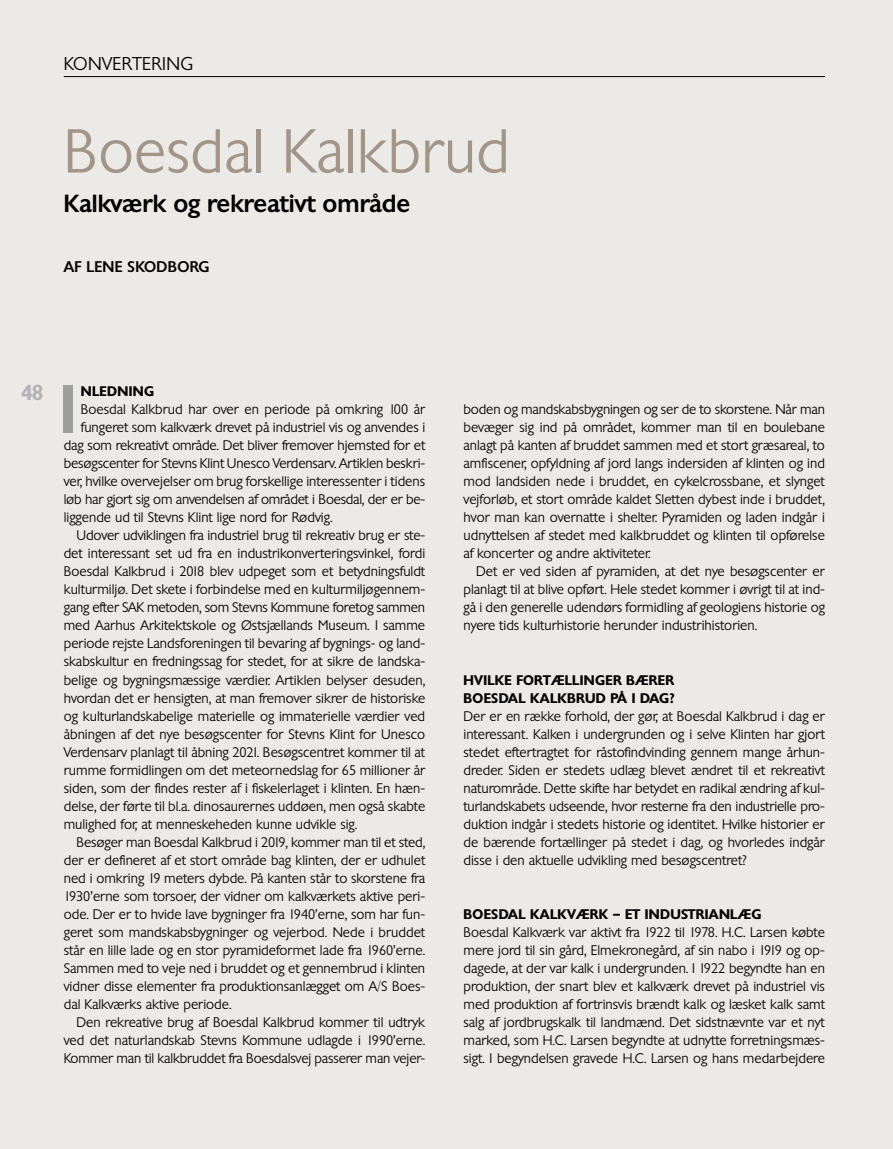
<style>
.page{position:relative;width:893px;height:1149px;background:#fff}
.page>*{position:absolute;margin:0;border:0;box-sizing:border-box;transform-origin:0 0}
.t1{font:500 66px "Chantilly";color:#9c9e9f;scale:1.05 1}
.t2{font:300 60px "Chantilly";color:#a19689}
.t3{font:500 24px "Chantilly";color:#000}
.t4{font:600 21px "Chantilly";color:#b1b3b4}
.t5{font:300 18px "Chantilly";letter-spacing:.025em;color:#000}
.t6{font:500 15px "Chantilly";letter-spacing:.02em;color:#000}
.t7{font:300 13.5px/18px "Chantilly";color:#000;text-align:justify}
.t8{font:600 13.5px/18px "Chantilly";letter-spacing:.025em;color:#000}
.t9{font:300 13.5px "Chantilly";letter-spacing:-.02em;color:#000}
</style>
<div class="page">
<div style="left:0;top:0;width:893px;height:1148px;background:#eceae7"></div>
<hr style="left:64px;top:76px;width:761px;height:1px;background:#000">
<h3 class="t5" style="left:64px;top:52px;width:131px">KONVERTERING</h3>
<h2 class="t2" style="left:64px;top:114px;width:448px">Boesdal Kalkbrud</h2>
<h3 class="t3" style="left:64px;top:187px;width:348px">Kalkværk og rekreativt område</h3>
<p class="t6" style="left:64px;top:256px;width:147px">AF LENE SKODBORG</p>
<h3 class="t4" style="left:21px;top:378px;width:24px">48</h3>
<h1 class="t1" style="left:60px;top:366px;width:18px">I</h1>
<p class="t8" style="left:81px;top:382px;width:75px">NLEDNING</p>
<p class="t7" style="left:81px;top:400px;width:346px">Boesdal Kalkbrud har over en periode på omkring 100 år</p>
<p class="t7" style="left:81px;top:418px;width:346px">fungeret som kalkværk drevet på industriel vis og anvendes i</p>
<p class="t7" style="left:64px;top:436px;width:363px">dag som rekreativt område. Det bliver fremover hjemsted for et</p>
<p class="t7" style="left:64px;top:454px;width:363px">besøgscenter for Stevns Klint Unesco Verdensarv. Artiklen beskri-</p>
<p class="t7" style="left:64px;top:472px;width:363px">ver, hvilke overvejelser om brug forskellige interessenter i tidens</p>
<p class="t9" style="left:64px;top:491px;width:363px">løb har gjort sig om anvendelsen af området i Boesdal, der er be-</p>
<p class="t7" style="left:64px;top:508px;width:270px">liggende ud til Stevns Klint lige nord for Rødvig.</p>
<p class="t7" style="left:77px;top:526px;width:350px">Udover udviklingen fra industriel brug til rekreativ brug er ste-</p>
<p class="t7" style="left:64px;top:544px;width:363px">det interessant set ud fra en industrikonverteringsvinkel, fordi</p>
<p class="t7" style="left:64px;top:562px;width:363px">Boesdal Kalkbrud i 2018 blev udpeget som et betydningsfuldt</p>
<p class="t7" style="left:64px;top:580px;width:363px">kulturmiljø. Det skete i forbindelse med en kulturmiljøgennem-</p>
<p class="t7" style="left:64px;top:598px;width:363px">gang efter SAK metoden, som Stevns Kommune foretog sammen</p>
<p class="t7" style="left:64px;top:616px;width:363px">med Aarhus Arkitektskole og Østsjællands Museum. I samme</p>
<p class="t7" style="left:64px;top:634px;width:363px">periode rejste Landsforeningen til bevaring af bygnings- og land-</p>
<p class="t7" style="left:64px;top:652px;width:363px">skabskultur en fredningssag for stedet, for at sikre de landska-</p>
<p class="t7" style="left:64px;top:670px;width:363px">belige og bygningsmæssige værdier. Artiklen belyser desuden,</p>
<p class="t7" style="left:64px;top:688px;width:363px">hvordan det er hensigten, at man fremover sikrer de historiske</p>
<p class="t7" style="left:64px;top:706px;width:363px">og kulturlandskabelige materielle og immaterielle værdier ved</p>
<p class="t7" style="left:64px;top:724px;width:363px">åbningen af det nye besøgscenter for Stevns Klint for Unesco</p>
<p class="t7" style="left:64px;top:742px;width:363px">Verdensarv planlagt til åbning 2021. Besøgscentret kommer til at</p>
<p class="t7" style="left:64px;top:760px;width:363px">rumme formidlingen om det meteornedslag for 65 millioner år</p>
<p class="t7" style="left:64px;top:778px;width:363px">siden, som der findes rester af i fiskelerlaget i klinten. En hæn-</p>
<p class="t7" style="left:64px;top:796px;width:363px">delse, der førte til bl.a. dinosaurernes uddøen, men også skabte</p>
<p class="t7" style="left:64px;top:814px;width:295px">mulighed for, at menneskeheden kunne udvikle sig.</p>
<p class="t7" style="left:77px;top:832px;width:350px">Besøger man Boesdal Kalkbrud i 2019, kommer man til et sted,</p>
<p class="t7" style="left:64px;top:850px;width:363px">der er defineret af et stort område bag klinten, der er udhulet</p>
<p class="t7" style="left:64px;top:868px;width:363px">ned i omkring 19 meters dybde. På kanten står to skorstene fra</p>
<p class="t7" style="left:64px;top:886px;width:363px">1930’erne som torsoer, der vidner om kalkværkets aktive peri-</p>
<p class="t7" style="left:64px;top:904px;width:363px">ode. Der er to hvide lave bygninger fra 1940’erne, som har fun-</p>
<p class="t7" style="left:64px;top:922px;width:363px">geret som mandskabsbygninger og vejerbod. Nede i bruddet</p>
<p class="t7" style="left:64px;top:940px;width:363px">står en lille lade og en stor pyramideformet lade fra 1960’erne.</p>
<p class="t7" style="left:64px;top:958px;width:363px">Sammen med to veje ned i bruddet og et gennembrud i klinten</p>
<p class="t7" style="left:64px;top:976px;width:363px">vidner disse elementer fra produktionsanlægget om A/S Boes-</p>
<p class="t7" style="left:64px;top:994px;width:169px">dal Kalkværks aktive periode.</p>
<p class="t7" style="left:77px;top:1012px;width:350px">Den rekreative brug af Boesdal Kalkbrud kommer til udtryk</p>
<p class="t7" style="left:64px;top:1030px;width:363px">ved det naturlandskab Stevns Kommune udlagde i 1990’erne.</p>
<p class="t7" style="left:64px;top:1048px;width:363px">Kommer man til kalkbruddet fra Boesdalsvej passerer man vejer-</p>
<p class="t7" style="left:463px;top:400px;width:363px">boden og mandskabsbygningen og ser de to skorstene. Når man bevæger sig ind på området, kommer man til en boulebane anlagt på kanten af bruddet sammen med et stort græsareal, to amfiscener, opfyldning af jord langs indersiden af klinten og ind mod landsiden nede i bruddet, en cykelcrossbane, et slynget vejforløb, et stort område kaldet Sletten dybest inde i bruddet, hvor man kan overnatte i shelter. Pyramiden og laden indgår i udnyttelsen af stedet med kalkbruddet og klinten til opførelse af koncerter og andre aktiviteter.</p>
<p class="t7" style="left:463px;top:562px;width:363px;text-indent:13px">Det er ved siden af pyramiden, at det nye besøgscenter er planlagt til at blive opført. Hele stedet kommer i øvrigt til at ind&shy;gå i den generelle udendørs formidling af geologiens historie og nyere tids kulturhistorie herunder industrihistorien.</p>
<p class="t8" style="left:463px;top:670px;width:213px">HVILKE FORTÆLLINGER BÆRER<br>BOESDAL KALKBRUD PÅ I DAG?</p>
<p class="t7" style="left:463px;top:706px;width:363px">Der er en række forhold, der gør, at Boesdal Kalkbrud i dag er interessant. Kalken i undergrunden og i selve Klinten har gjort stedet eftertragtet for råstofindvinding gennem mange århun&shy;dreder. Siden er stedets udlæg blevet ændret til et rekreativt naturområde. Dette skifte har betydet en radikal ændring af kul&shy;turlandskabets udseende, hvor resterne fra den industrielle pro&shy;duktion indgår i stedets historie og identitet. Hvilke historier er de bærende fortællinger på stedet i dag, og hvorledes indgår disse i den aktuelle udvikling med besøgscentret?</p>
<p class="t8" style="left:463px;top:904px;width:299px">BOESDAL KALKVÆRK – ET INDUSTRIANLÆG</p>
<p class="t7" style="left:463px;top:922px;width:363px">Boesdal Kalkværk var aktivt fra 1922 til 1978. H.C. Larsen købte mere jord til sin gård, Elmekronegård, af sin nabo i 1919 og op&shy;dagede, at der var kalk i undergrunden. I 1922 begyndte han en produktion, der snart blev et kalkværk drevet på industriel vis med produktion af fortrinsvis brændt kalk og læsket kalk samt salg af jordbrugskalk til landmænd. Det sidstnævnte var et nyt marked, som H.C. Larsen begyndte at udnytte forretningsmæs&shy;sigt. I begyndelsen gravede H.C. Larsen og hans medarbejdere</p>
</div>
